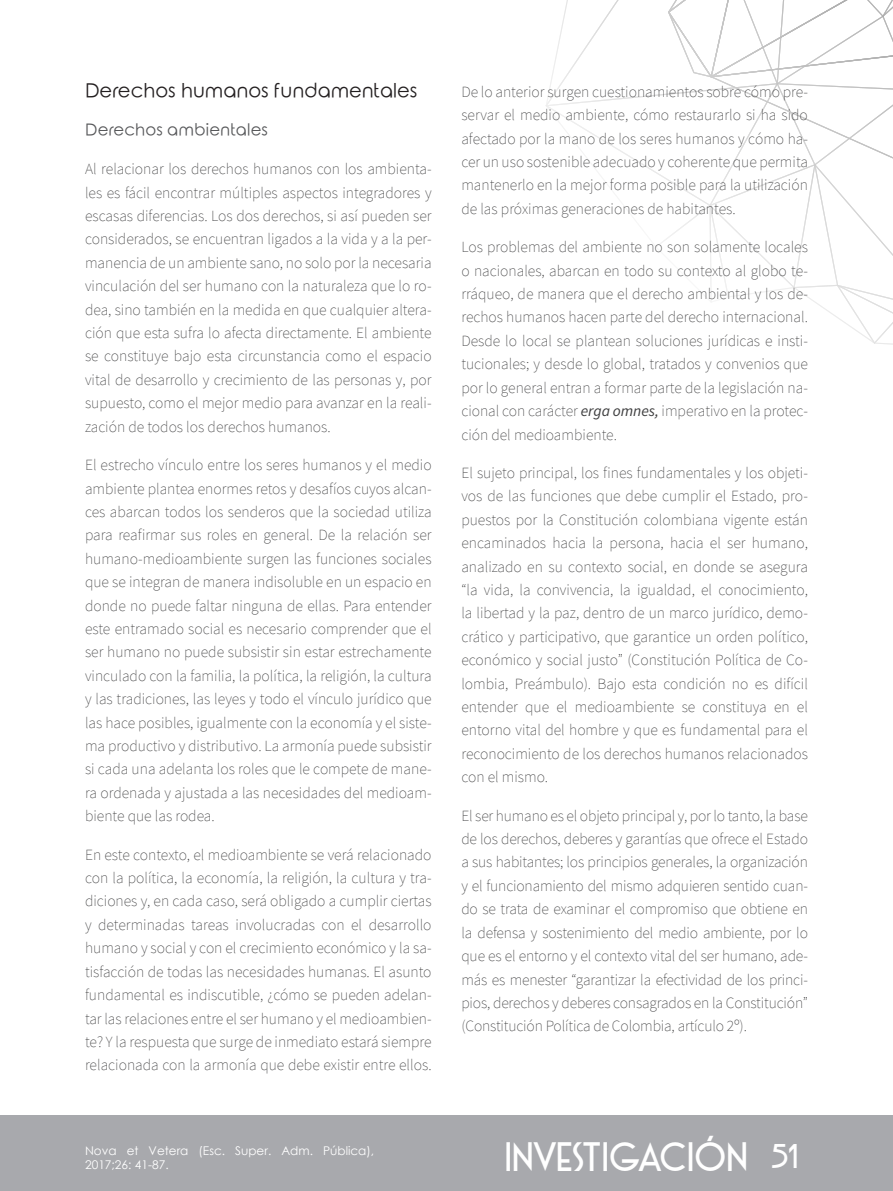
<style>
.page{position:relative;width:893px;height:1191px;background:#fff}
.page>*{position:absolute;margin:0;border:0;box-sizing:border-box;transform-origin:0 0}
.t1{font:36px "DK Otago";letter-spacing:-.025em;color:#fff}
.t2{font:19.5px "Rounded Elegance";color:#231f20}
.t3{font:16.5px "Rounded Elegance";letter-spacing:.01em;color:#57585a}
.t4{font:200 15.6px/23.4px "Source Sans Pro";color:#3e3e3f;text-align:justify}
.t5{font:12px/13.8px "Century Gothic";color:#fff}
.s1{font-weight:400;font-style:italic}
.s2{font-size:30px}
</style>
<div class="page">
<div style="left:0;top:1115px;width:893px;height:76px;background:#a8a9ad"></div>
<svg style="left:546px;top:0;width:347px;height:345px"></svg>
<p class="t2" style="left:85px;top:80px;width:334px">Derechos humanos fundamentales</p>
<p class="t3" style="left:85px;top:120px;width:185px">Derechos ambientales</p>
<p class="t4" style="left:85px;top:157px;width:348px">Al relacionar los derechos humanos con los ambienta&shy;les es fácil encontrar múltiples aspectos integradores y escasas diferencias. Los dos derechos, si así pueden ser considerados, se encuentran ligados a la vida y a la per&shy;manencia de un ambiente sano, no solo por la necesaria vinculación del ser humano con la naturaleza que lo ro&shy;dea, sino también en la medida en que cualquier altera&shy;ción que esta sufra lo afecta directamente. El ambiente se constituye bajo esta circunstancia como el espacio vital de desarrollo y crecimiento de las personas y, por supuesto, como el mejor medio para avanzar en la reali&shy;zación de todos los derechos humanos.</p>
<p class="t4" style="left:85px;top:453px;width:348px">El estrecho vínculo entre los seres humanos y el medio ambiente plantea enormes retos y desafíos cuyos alcan&shy;ces abarcan todos los senderos que la sociedad utiliza para reafirmar sus roles en general. De la relación ser humano-medioambiente surgen las funciones sociales que se integran de manera indisoluble en un espacio en donde no puede faltar ninguna de ellas. Para entender este entramado social es necesario comprender que el ser humano no puede subsistir sin estar estrechamente vinculado con la familia, la política, la religión, la cultura y las tradiciones, las leyes y todo el vínculo jurídico que las hace posibles, igualmente con la economía y el siste&shy;ma productivo y distributivo. La armonía puede subsistir si cada una adelanta los roles que le compete de mane&shy;ra ordenada y ajustada a las necesidades del medioam&shy;biente que las rodea.</p>
<p class="t4" style="left:85px;top:843px;width:348px">En este contexto, el medioambiente se verá relacionado con la política, la economía, la religión, la cultura y tra&shy;diciones y, en cada caso, será obligado a cumplir ciertas y determinadas tareas involucradas con el desarrollo humano y social y con el crecimiento económico y la sa&shy;tisfacción de todas las necesidades humanas. El asunto fundamental es indiscutible, ¿cómo se pueden adelan&shy;tar las relaciones entre el ser humano y el medioambien&shy;te? Y la respuesta que surge de inmediato estará siempre relacionada con la armonía que debe existir entre ellos.</p>
<p class="t5" style="left:85px;top:1143px;width:291px">Nova et Vetera (Esc. Super. Adm. Pública),<br>2017;26: 41-87.</p>
<p class="t4" style="left:461px;top:80px;width:348px">De lo anterior surgen cuestionamientos sobre cómo pre&shy;servar el medio ambiente, cómo restaurarlo si ha sido afectado por la mano de los seres humanos y cómo ha&shy;cer un uso sostenible adecuado y coherente que permita mantenerlo en la mejor forma posible para la utilización de las próximas generaciones de habitantes.</p>
<p class="t4" style="left:461px;top:235px;width:348px">Los problemas del ambiente no son solamente locales o nacionales, abarcan en todo su contexto al globo te&shy;rráqueo, de manera que el derecho ambiental y los de&shy;rechos humanos hacen parte del derecho internacional.<br>Desde lo local se plantean soluciones jurídicas e insti&shy;tucionales; y desde lo global, tratados y convenios que por lo general entran a formar parte de la legislación na&shy;cional con carácter <span class="s1">erga omnes,</span> imperativo en la protec&shy;ción del medioambiente.</p>
<p class="t4" style="left:461px;top:461px;width:348px">El sujeto principal, los fines fundamentales y los objeti&shy;vos de las funciones que debe cumplir el Estado, pro&shy;puestos por la Constitución colombiana vigente están encaminados hacia la persona, hacia el ser humano, analizado en su contexto social, en donde se asegura “la vida, la convivencia, la igualdad, el conocimiento, la libertad y la paz, dentro de un marco jurídico, demo&shy;crático y participativo, que garantice un orden político, económico y social justo” (Constitución Política de Co&shy;lombia, Preámbulo). Bajo esta condición no es difícil entender que el medioambiente se constituya en el entorno vital del hombre y que es fundamental para el reconocimiento de los derechos humanos relacionados con el mismo.</p>
<p class="t4" style="left:461px;top:804px;width:348px">El ser humano es el objeto principal y, por lo tanto, la base de los derechos, deberes y garantías que ofrece el Estado a sus habitantes; los principios generales, la organización y el funcionamiento del mismo adquieren sentido cuan&shy;do se trata de examinar el compromiso que obtiene en la defensa y sostenimiento del medio ambiente, por lo que es el entorno y el contexto vital del ser humano, ade&shy;más es menester “garantizar la efectividad de los princi&shy;pios, derechos y deberes consagrados en la Constitución” (Constitución Política de Colombia, artículo 2º).</p>
<h1 class="t1" style="left:505px;top:1134px;width:295px">INVESTIGACIÓN <span class="s2">51</span></h1>
</div>
